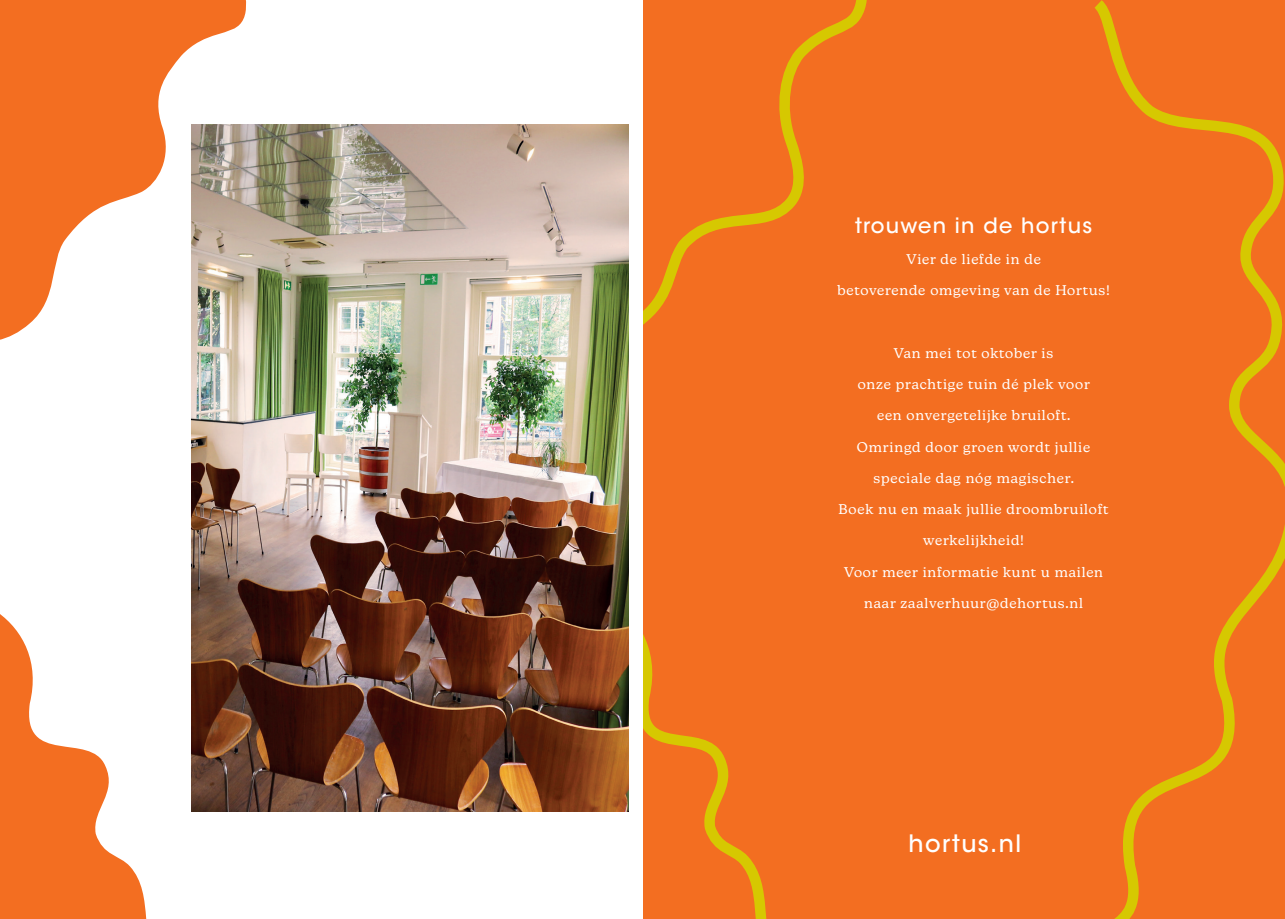
<style>
.page{position:relative;width:1285px;height:919px;background:#fff}
.page>*{position:absolute;margin:0;border:0;box-sizing:border-box;transform-origin:0 0}
.t1{font:500 23.85px "ITC Avant Garde Std";letter-spacing:.06em;color:#fff}
.t2{font:500 21px "ITC Avant Garde Std";letter-spacing:.06em;color:#fff}
.t3{font:13.8px "Kansas New";letter-spacing:.06em;color:#fff}
</style>
<div class="page">
<div style="left:642px;top:0;width:642px;height:918px;background:#f36e21"></div>
<svg style="left:1094px;top:0;width:190px;height:918px"></svg>
<svg style="left:642px;top:0;width:225px;height:918px"></svg>
<svg style="left:0;top:0;width:247px;height:340px;fill:#f36e21"></svg>
<svg style="left:0;top:614px;width:146px;height:304px"></svg>
<img style="left:191px;top:124px;width:437px;height:687px">
<h2 class="t2" style="left:854px;top:212px;width:239px">trouwen in de hortus</h2>
<p class="t3" style="left:906px;top:251px;width:136px">Vier de liefde in de</p>
<p class="t3" style="left:837px;top:282px;width:274px">betoverende omgeving van de Hortus!</p>
<p class="t3" style="left:893px;top:344px;width:161px">Van mei tot oktober is</p>
<p class="t3" style="left:857px;top:376px;width:234px">onze prachtige tuin dé plek voor</p>
<p class="t3" style="left:876px;top:407px;width:195px">een onvergetelijke bruiloft.</p>
<p class="t3" style="left:856px;top:438px;width:235px">Omringd door groen wordt jullie</p>
<p class="t3" style="left:873px;top:470px;width:202px">speciale dag nóg magischer.</p>
<p class="t3" style="left:838px;top:501px;width:271px">Boek nu en maak jullie droombruiloft</p>
<p class="t3" style="left:923px;top:532px;width:102px">werkelijkheid!</p>
<p class="t3" style="left:844px;top:563px;width:260px">Voor meer informatie kunt u mailen</p>
<p class="t3" style="left:864px;top:595px;width:220px">naar zaalverhuur@dehortus.nl</p>
<h1 class="t1" style="left:908px;top:828px;width:114px">hortus.nl</h1>
</div>
